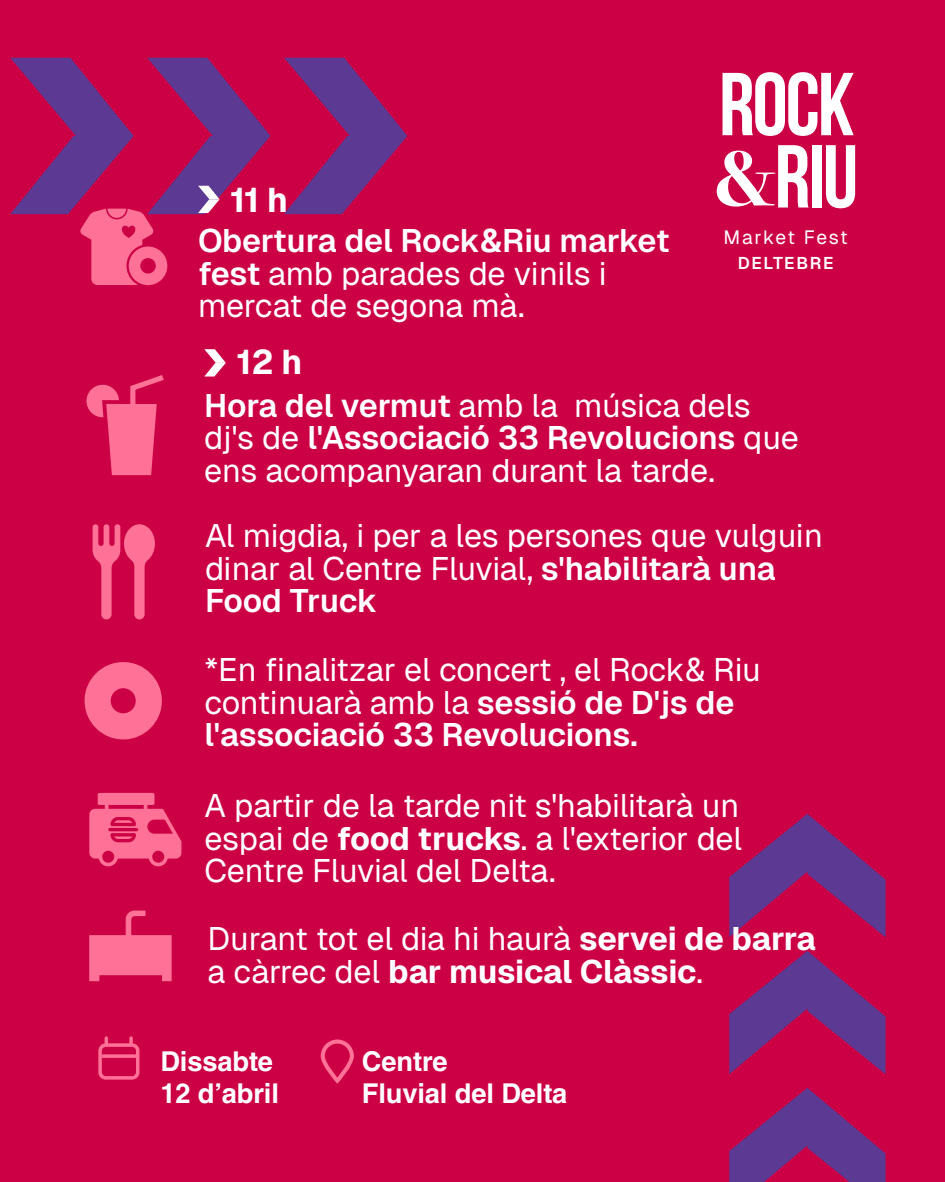
<style>
.page{position:relative;width:945px;height:1182px;background:#fff}
.page>*{position:absolute;margin:0;border:0;box-sizing:border-box;transform-origin:0 0}
.t1{font:88.99px "Bebas Neue";color:#fff}
.t2{font:700 34.12px "Geist";color:#fff}
.t3{font:32.38px/32.4px "Geist";letter-spacing:-.01em;color:#fff}
.t4{font:700 27.3px/31.8px "Helvetica LT Pro";letter-spacing:-.005em;color:#fff}
.t5{font:19.16px "Geist";letter-spacing:.07em;color:#fff}
.t6{font:600 16.97px "Geist";letter-spacing:.09em;color:#fff}
.s1{font-weight:600}
.s2{font-family:"Bodoni Svty Two ITCTT";font-weight:700;font-size:78.05px}
.s3{font-weight:700}
</style>
<div class="page">
<div style="left:0;top:0;width:945px;height:1181px;background:#c04"></div>
<svg style="left:284px;top:58px;width:123px;height:156px"></svg>
<svg style="left:85px;top:662px;width:77px;height:77px"></svg>
<svg style="left:723px;top:72px;width:131px;height:64px"></svg>
<svg style="left:204px;top:349px;width:22px;height:27px"></svg>
<svg style="left:729px;top:814px;width:157px;height:123px"></svg>
<svg style="left:729px;top:951px;width:157px;height:123px"></svg>
<svg style="left:729px;top:1088px;width:157px;height:93px"></svg>
<svg style="left:93px;top:524px;width:62px;height:95px"></svg>
<div style="left:86px;top:385px;width:33px;height:32px;background:#ff7196;border-radius:50%"></div>
<svg style="left:100px;top:375px;width:64px;height:101px"></svg>
<svg style="left:10px;top:58px;width:261px;height:228px"></svg>
<svg style="left:89px;top:792px;width:92px;height:74px"></svg>
<svg style="left:108px;top:827px;width:30px;height:4px"></svg>
<svg style="left:89px;top:910px;width:83px;height:71px"></svg>
<div style="left:98px;top:1043px;width:41px;height:36px;border:4px solid #ff7196;border-radius:6px"></div>
<svg style="left:105px;top:1037px;width:3px;height:7px"></svg>
<svg style="left:129px;top:1037px;width:4px;height:7px"></svg>
<hr style="left:102px;top:1054px;width:36px;height:3px;background:#ff7196">
<div style="left:321px;top:1039px;width:33px;height:43px;border:4px solid #ff7196;border-radius:15px"></div>
<p class="t2" style="left:230px;top:179px;width:59px">11 h</p>
<p class="t3" style="left:198px;top:225px;width:473px"><span class="s1">Obertura del Rock&amp;Riu market fest</span> amb parades de vinils i mercat de segona mà.</p>
<p class="t2" style="left:236px;top:341px;width:67px">12 h</p>
<h1 class="t1" style="left:712px;top:128px;width:147px"><span class="s2">&amp;</span>RIU</h1>
<p class="t5" style="left:724px;top:226px;width:126px">Market Fest</p>
<p class="t6" style="left:738px;top:253px;width:97px">DELTEBRE</p>
<p class="t3" style="left:204px;top:389px;width:596px"><span class="s1">Hora del vermut</span> amb la música dels dj's de <span class="s1">l'Associació 33 Revolucions</span> que ens acompanyaran durant la tarde.</p>
<p class="t3" style="left:205px;top:519px;width:619px">Al migdia, i per a les persones que vulguin dinar al Centre Fluvial, <span class="s1">s'habilitarà una<br>Food Truck</span></p>
<p class="t3" style="left:204px;top:654px;width:558px">*En finalitzar el concert , el Rock&amp; Riu continuarà amb la <span class="s1">sessió de D'js de l'associació 33 Revolucions.</span></p>
<p class="t3" style="left:204px;top:789px;width:539px;text-align:justify">A partir de la tarde nit s'habilitarà un espai de <span class="s3">food trucks</span>. a l'exterior del Centre Fluvial del Delta.</p>
<p class="t3" style="left:208px;top:922px;width:610px">Durant tot el dia hi haurà <span class="s3">servei de barra </span>a càrrec del <span class="s3">bar musical Clàssic</span>.</p>
<p class="t4" style="left:160px;top:1045px;width:120px">Dissabte<br>12 d’abril</p>
<p class="t4" style="left:362px;top:1045px;width:207px">Centre<br>Fluvial del Delta</p>
</div>
